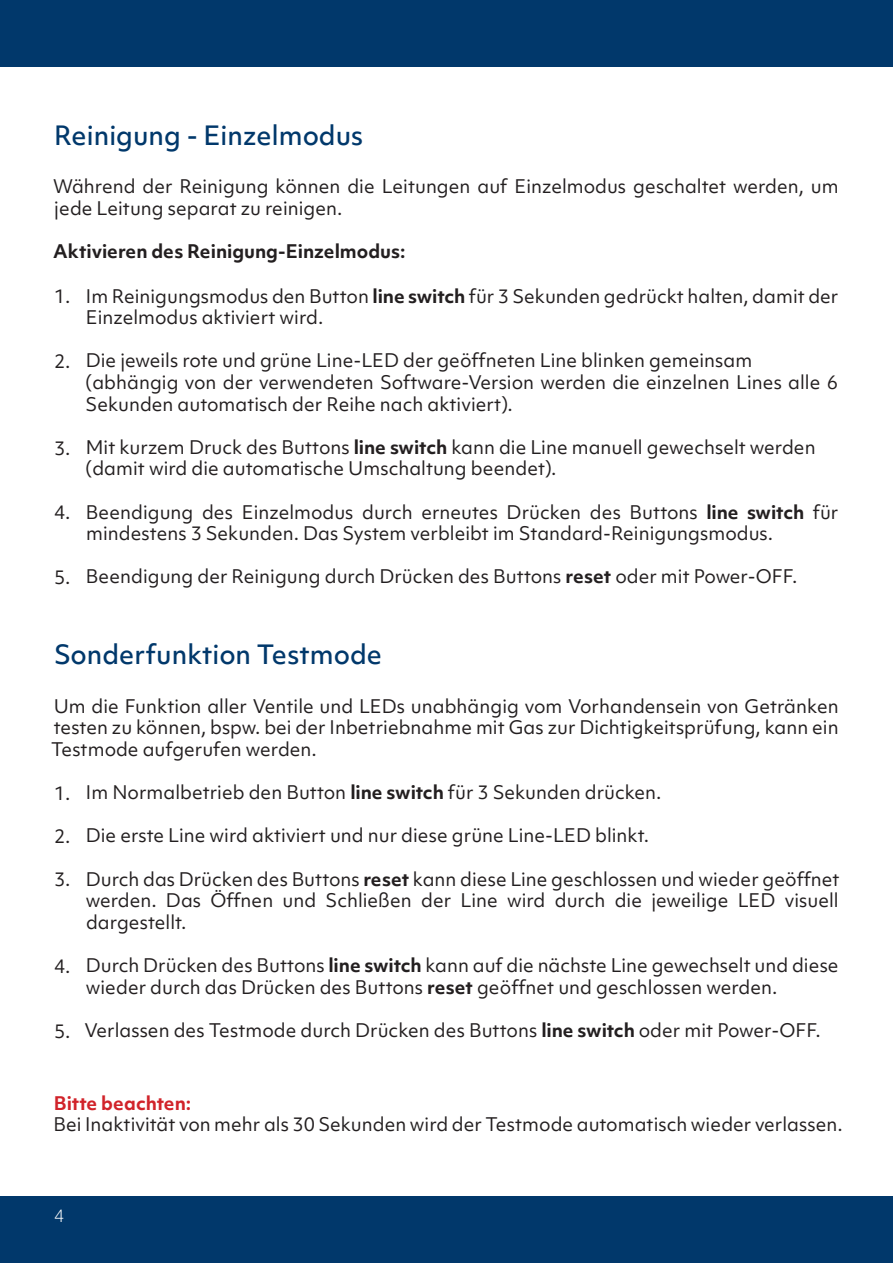
<style>
.page{position:relative;width:893px;height:1263px;background:#fff}
.page>*{position:absolute;margin:0;border:0;box-sizing:border-box;transform-origin:0 0}
.t1{font:500 25.5px "Objektiv Mk 1";color:#01386b}
.t2{font:18px/21.6px "Objektiv Mk 1";color:#231f20}
.t3{font:700 18px "Objektiv Mk 1";color:#231f20}
.t4{font:700 18px "Objektiv Mk 1";color:#d1232a}
.t5{font:300 16.5px "Objektiv Mk 1";color:#fff}
.s1{font-weight:700}
</style>
<div class="page">
<div style="left:0;top:0;width:893px;height:67px;background:#01386b"></div>
<div style="left:0;top:1196px;width:893px;height:67px;background:#01386b"></div>
<h1 class="t1" style="left:54px;top:118px;width:311px">Reinigung - Einzelmodus</h1>
<p class="t2" style="left:53px;top:176px;width:787px">Während der Reinigung können die Leitungen auf Einzelmodus geschaltet werden, um jede Leitung separat zu reinigen.</p>
<p class="t3" style="left:53px;top:239px;width:354px">Aktivieren des Reinigung-Einzelmodus:</p>
<p class="t2" style="left:86px;top:285px;width:754px">Im Reinigungsmodus den Button <span class="s1">line switch</span> für 3 Sekunden gedrückt halten, damit der<br>Einzelmodus aktiviert wird.</p>
<p class="t2" style="left:85px;top:350px;width:754px">Die jeweils rote und grüne Line-LED der geöffneten Line blinken gemeinsam (abhängig von der verwendeten Software-Version werden die einzelnen Lines alle 6<br>Sekunden automatisch der Reihe nach aktiviert).</p>
<p class="t2" style="left:85px;top:436px;width:732px">Mit kurzem Druck des Buttons <span class="s1">line switch</span> kann die Line manuell gewechselt werden (damit wird die automatische Umschaltung beendet).</p>
<p class="t2" style="left:86px;top:501px;width:754px">Beendigung des Einzelmodus durch erneutes Drücken des Buttons <span class="s1">line switch</span> für mindestens 3 Sekunden. Das System verbleibt im Standard-Reinigungsmodus.</p>
<p class="t2" style="left:86px;top:566px;width:713px">Beendigung der Reinigung durch Drücken des Buttons <span class="s1">reset</span> oder mit Power-OFF.</p>
<p class="t2" style="left:54px;top:286px;width:18px">1.</p>
<p class="t2" style="left:54px;top:351px;width:18px">2.</p>
<p class="t2" style="left:54px;top:437px;width:18px">3.</p>
<p class="t2" style="left:54px;top:502px;width:18px">4.</p>
<p class="t2" style="left:54px;top:567px;width:18px">5.</p>
<h1 class="t1" style="left:54px;top:637px;width:330px">Sonderfunktion Testmode</h1>
<p class="t2" style="left:51px;top:695px;width:789px;text-align:justify">Um die Funktion aller Ventile und LEDs unabhängig vom Vorhandensein von Getränken testen zu können, bspw. bei der Inbetriebnahme mit Gas zur Dichtigkeitsprüfung, kann ein Testmode aufgerufen werden.</p>
<p class="t2" style="left:54px;top:782px;width:18px">1.</p>
<p class="t2" style="left:54px;top:825px;width:18px">2.</p>
<p class="t2" style="left:54px;top:869px;width:18px">3.</p>
<p class="t2" style="left:54px;top:955px;width:18px">4.</p>
<p class="t2" style="left:54px;top:1020px;width:18px">5.</p>
<p class="t2" style="left:86px;top:781px;width:577px">Im Normalbetrieb den Button <span class="s1">line switch</span> für 3 Sekunden drücken.</p>
<p class="t2" style="left:86px;top:824px;width:565px">Die erste Line wird aktiviert und nur diese grüne Line-LED blinkt.</p>
<p class="t2" style="left:86px;top:868px;width:755px;text-align:justify">Durch das Drücken des Buttons <span class="s1">reset</span> kann diese Line geschlossen und wieder geöffnet werden. Das Öffnen und Schließen der Line wird durch die jeweilige LED visuell dargestellt.</p>
<p class="t2" style="left:86px;top:954px;width:754px">Durch Drücken des Buttons <span class="s1">line switch</span> kann auf die nächste Line gewechselt und diese wieder durch das Drücken des Buttons <span class="s1">reset</span> geöffnet und geschlossen werden.</p>
<p class="t2" style="left:84px;top:1019px;width:738px">Verlassen des Testmode durch Drücken des Buttons <span class="s1">line switch</span> oder mit Power-OFF.</p>
<p class="t4" style="left:54px;top:1090px;width:139px">Bitte beachten:</p>
<p class="t2" style="left:53px;top:1114px;width:791px">Bei Inaktivität von mehr als 30 Sekunden wird der Testmode automatisch wieder verlassen.</p>
<p class="t5" style="left:54px;top:1205px;width:12px">4</p>
</div>
